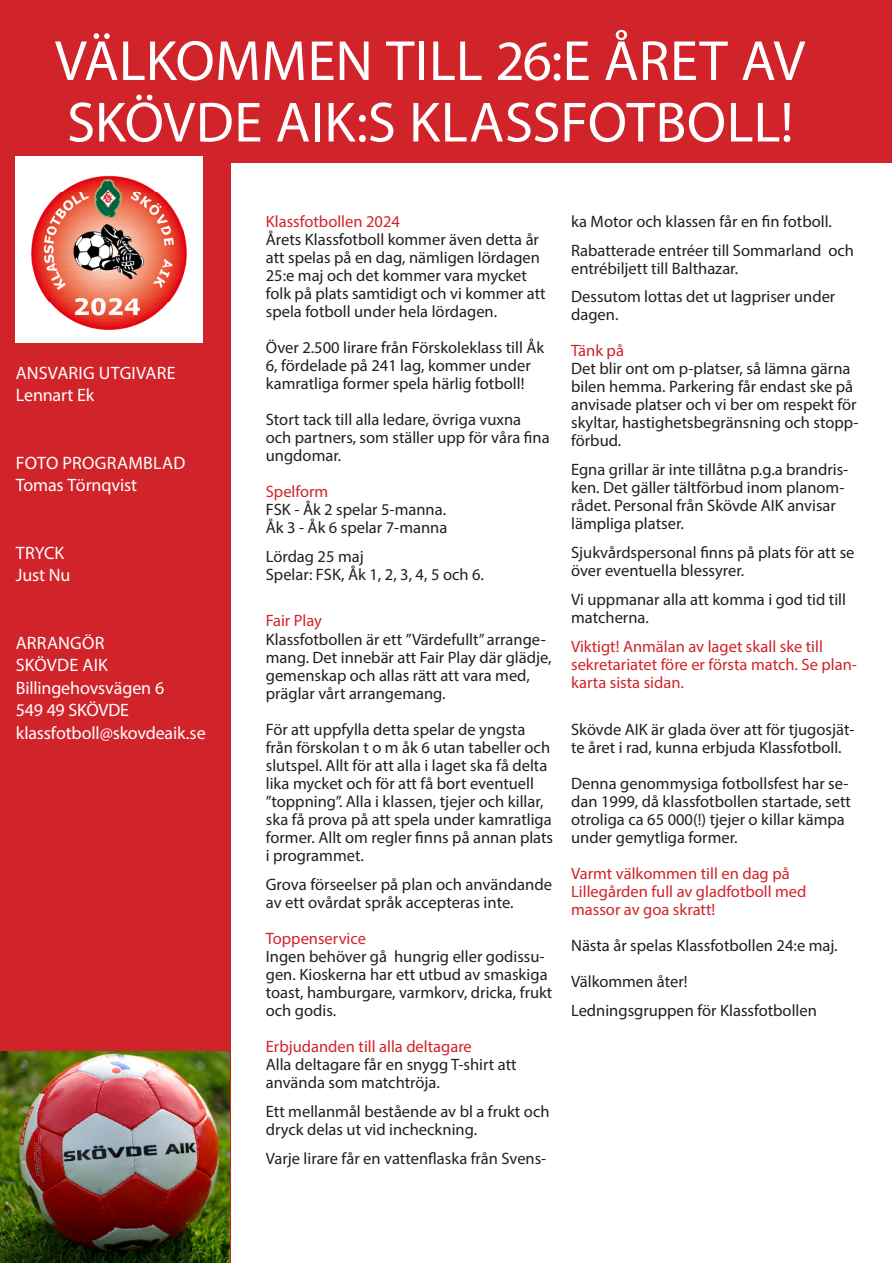
<style>
.page{position:relative;width:893px;height:1263px;background:#fff}
.page>*{position:absolute;margin:0;border:0;box-sizing:border-box;transform-origin:0 0}
.t1{font:57px/61.5px "Myriad Pro";color:#fff}
.t2{font:18px/22.5px "Myriad Pro";letter-spacing:-.005em;color:#fff}
.t3{font:16.65px/18.1px "Myriad Pro";color:#231f20}
.t4{font:16.5px/18px "Myriad Pro";color:#231f20}
.t5{font:16.5px/18px "Myriad Pro";color:#d1232a}
.s1{color:#d1232a}
</style>
<div class="page">
<div style="left:0;top:0;width:230px;height:1263px;background:#d1232a"></div>
<img style="left:0;top:1052px;width:230px;height:211px">
<div style="left:0;top:0;width:893px;height:162px;background:#d1232a"></div>
<hr style="left:892px;top:0;width:1px;height:1263px;background:#fff">
<img style="left:16px;top:156px;width:187px;height:186px">
<p class="t1" style="left:55px;top:29px;width:752px">VÄLKOMMEN TILL 26:E ÅRET AV<br>SKÖVDE AIK:S KLASSFOTBOLL!</p>
<p class="t2" style="left:16px;top:361px;width:161px">ANSVARIG UTGIVARE<br>Lennart Ek</p>
<p class="t2" style="left:16px;top:451px;width:171px">FOTO PROGRAMBLAD<br>Tomas Törnqvist</p>
<p class="t2" style="left:16px;top:541px;width:56px">TRYCK<br>Just Nu</p>
<p class="t2" style="left:16px;top:631px;width:191px">ARRANGÖR<br>SKÖVDE AIK<br>Billingehovsvägen 6<br>549 49 SKÖVDE klassfotboll@skovdeaik.se</p>
<p class="t4" style="left:266px;top:212px;width:281px"><span class="s1">Klassfotbollen 2024<br></span>Årets Klassfotboll kommer även detta år att spelas på en dag, nämligen lördagen 25:e maj och det kommer vara mycket folk på plats samtidigt och vi kommer att spela fotboll under hela lördagen.</p>
<p class="t4" style="left:266px;top:338px;width:280px">Över 2.500 lirare från Förskoleklass till Åk<br>6, fördelade på 241 lag, kommer under kamratliga former spela härlig fotboll!</p>
<p class="t4" style="left:266px;top:410px;width:285px">Stort tack till alla ledare, övriga vuxna och partners, som ställer upp för våra fina ungdomar.</p>
<p class="t4" style="left:266px;top:482px;width:183px"><span class="s1">Spelform<br></span>FSK - Åk 2 spelar 5-manna.<br>Åk 3 - Åk 6 spelar 7-manna</p>
<p class="t4" style="left:266px;top:547px;width:220px">Lördag 25 maj<br>Spelar: FSK, Åk 1, 2, 3, 4, 5 och 6.</p>
<p class="t4" style="left:266px;top:612px;width:287px"><span class="s1">Fair Play<br></span>Klassfotbollen är ett ”Värdefullt” arrange&shy;mang. Det innebär att Fair Play där glädje, gemenskap och allas rätt att vara med, präglar vårt arrangemang.</p>
<p class="t4" style="left:266px;top:720px;width:289px">För att uppfylla detta spelar de yngsta från förskolan t o m åk 6 utan tabeller och slutspel. Allt för att alla i laget ska få delta lika mycket och för att få bort eventuell ”toppning”. Alla i klassen, tjejer och killar, ska få prova på att spela under kamratliga former. Allt om regler finns på annan plats i programmet.</p>
<p class="t3" style="left:266px;top:875px;width:288px">Grova förseelser på plan och användande av ett ovårdat språk accepteras inte.</p>
<p class="t4" style="left:266px;top:929px;width:288px"><span class="s1">Toppenservice<br></span>Ingen behöver gå hungrig eller godissu&shy;gen. Kioskerna har ett utbud av smaskiga toast, hamburgare, varmkorv, dricka, frukt och godis.</p>
<p class="t4" style="left:266px;top:1037px;width:252px"><span class="s1">Erbjudanden till alla deltagare<br></span>Alla deltagare får en snygg T-shirt att använda som matchtröja.</p>
<p class="t4" style="left:266px;top:1102px;width:285px">Ett mellanmål bestående av bl a frukt och dryck delas ut vid incheckning.</p>
<p class="t4" style="left:266px;top:1149px;width:282px">Varje lirare får en vattenflaska från Svens-</p>
<p class="t4" style="left:571px;top:212px;width:262px">ka Motor och klassen får en fin fotboll.</p>
<p class="t4" style="left:571px;top:241px;width:284px">Rabatterade entréer till Sommarland och entrébiljett till Balthazar.</p>
<p class="t4" style="left:571px;top:288px;width:266px">Dessutom lottas det ut lagpriser under dagen.</p>
<p class="t4" style="left:571px;top:342px;width:289px"><span class="s1">Tänk på<br></span>Det blir ont om p-platser, så lämna gärna bilen hemma. Parkering får endast ske på anvisade platser och vi ber om respekt för skyltar, hastighetsbegränsning och stopp&shy;förbud.</p>
<p class="t4" style="left:571px;top:461px;width:279px">Egna grillar är inte tillåtna p.g.a brandris&shy;ken. Det gäller tältförbud inom planom&shy;rådet. Personal från Skövde AIK anvisar lämpliga platser.</p>
<p class="t4" style="left:571px;top:543px;width:285px">Sjukvårdspersonal finns på plats för att se över eventuella blessyrer.</p>
<p class="t4" style="left:571px;top:590px;width:276px">Vi uppmanar alla att komma i god tid till matcherna.</p>
<p class="t5" style="left:571px;top:637px;width:287px">Viktigt! Anmälan av laget skall ske till sekretariatet före er första match. Se plan&shy;karta sista sidan.</p>
<p class="t4" style="left:571px;top:720px;width:285px">Skövde AIK är glada över att för tjugosjät&shy;te året i rad, kunna erbjuda Klassfotboll.</p>
<p class="t4" style="left:571px;top:774px;width:281px">Denna genommysiga fotbollsfest har se&shy;dan 1999, då klassfotbollen startade, sett otroliga ca 65 000(!) tjejer o killar kämpa under gemytliga former.</p>
<p class="t5" style="left:571px;top:864px;width:237px">Varmt välkommen till en dag på<br>Lillegården full av gladfotboll med massor av goa skratt!</p>
<p class="t4" style="left:571px;top:927px;width:268px;line-height:36px">Nästa år spelas Klassfotbollen 24:e maj.<br>Välkommen åter!</p>
<p class="t4" style="left:571px;top:1001px;width:247px">Ledningsgruppen för Klassfotbollen</p>
</div>
